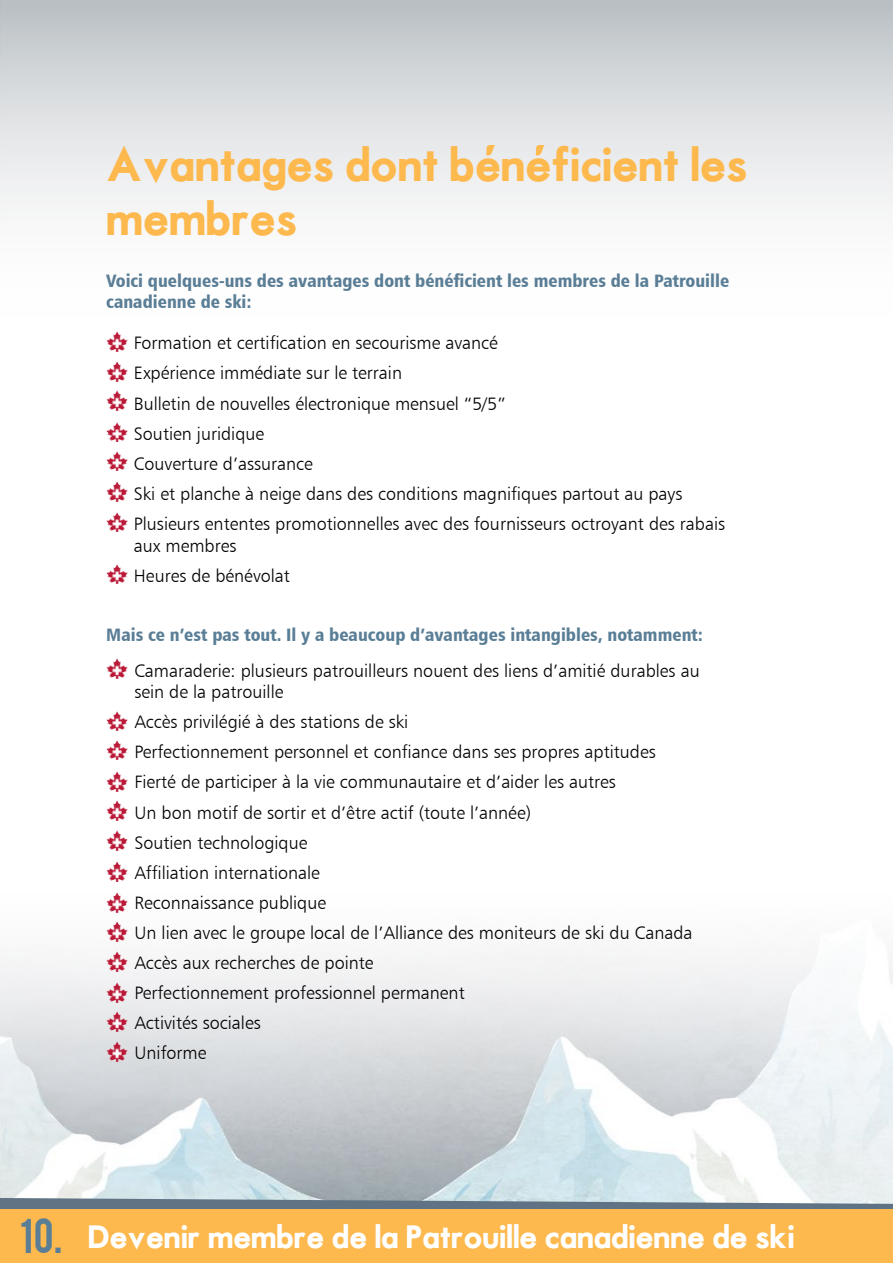
<style>
.page{position:relative;width:893px;height:1263px;background:#fff}
.page>*{position:absolute;margin:0;border:0;box-sizing:border-box;transform-origin:0 0}
.t1{font:45px/54px "Motor Oil 1937 M54 Regular";color:#fdb94e}
.t2{font:30.75px "Motor Oil 1937 M54 Regular";color:#fff}
.t3{font:18px/30.2px "Humanist 777 BT Light B";color:#000}
.t4{font:18px/21.6px "Humanist 777 BT Black Condensed B";color:#5a7e96}
.s1{font-family:"Bebas";font-size:38.25px;color:#5a7e96}
</style>
<div class="page">
<img style="left:0;top:0;width:893px;height:382px">
<img style="left:0;top:830px;width:893px;height:368px">
<svg style="left:0;top:1198px;width:893px;height:11px;background:#7f919e"></svg>
<div style="left:0;top:1209px;width:893px;height:54px;background:#fdb94e"></div>
<img style="left:106px;top:332px;width:21px;height:19px">
<img style="left:106px;top:659px;width:21px;height:19px">
<img style="left:106px;top:391px;width:21px;height:19px">
<img style="left:106px;top:740px;width:21px;height:20px">
<img style="left:106px;top:361px;width:21px;height:20px">
<img style="left:106px;top:711px;width:21px;height:20px">
<img style="left:106px;top:422px;width:21px;height:20px">
<img style="left:106px;top:772px;width:21px;height:19px">
<img style="left:106px;top:451px;width:21px;height:20px">
<img style="left:106px;top:801px;width:21px;height:19px">
<img style="left:106px;top:921px;width:21px;height:20px">
<img style="left:106px;top:481px;width:21px;height:20px">
<img style="left:106px;top:831px;width:21px;height:19px">
<img style="left:106px;top:952px;width:21px;height:19px">
<img style="left:106px;top:512px;width:21px;height:20px">
<img style="left:106px;top:862px;width:21px;height:19px">
<img style="left:106px;top:982px;width:21px;height:20px">
<img style="left:106px;top:564px;width:21px;height:20px">
<img style="left:106px;top:893px;width:21px;height:19px">
<img style="left:106px;top:1012px;width:21px;height:19px">
<img style="left:106px;top:1042px;width:21px;height:19px">
<svg style="left:486px;top:145px;width:9px;height:10px"></svg>
<svg style="left:536px;top:145px;width:8px;height:10px"></svg>
<h1 class="t1" style="left:106px;top:141px;width:643px">Avantages dont beneficient les membres</h1>
<p class="t4" style="left:106px;top:269px;width:624px">Voici quelques-uns des avantages dont bénéficient les membres de la Patrouille canadienne de ski:</p>
<p class="t3" style="left:134px;top:328px;width:593px">Formation et certification en secourisme avancé<br>Expérience immédiate sur le terrain<br>Bulletin de nouvelles électronique mensuel “5/5”<br>Soutien juridique<br>Couverture d’assurance<br>Ski et planche à neige dans des conditions magnifiques partout au pays Plusieurs ententes promotionnelles avec des fournisseurs octroyant des rabais</p>
<p class="t3" style="left:134px;top:530px;width:158px">aux membres<br>Heures de bénévolat</p>
<p class="t4" style="left:106px;top:623px;width:598px">Mais ce n’est pas tout. Il y a beaucoup d’avantages intangibles, notamment:</p>
<p class="t3" style="left:134px;top:659px;width:567px;line-height:21.6px">Camaraderie: plusieurs patrouilleurs nouent des liens d’amitié durables au sein de la patrouille</p>
<p class="t3" style="left:134px;top:707px;width:560px">Accès privilégié à des stations de ski<br>Perfectionnement personnel et confiance dans ses propres aptitudes Fierté de participer à la vie communautaire et d’aider les autres<br>Un bon motif de sortir et d’être actif (toute l’année)<br>Soutien technologique<br>Affiliation internationale<br>Reconnaissance publique<br>Un lien avec le groupe local de l’Alliance des moniteurs de ski du Canada Accès aux recherches de pointe<br>Perfectionnement professionnel permanent<br>Activités sociales<br>Uniforme</p>
<h2 class="t2" style="left:20px;top:1223px;width:776px"><span class="s1">10.</span> Devenir membre de la Patrouille canadienne de ski</h2>
</div>
